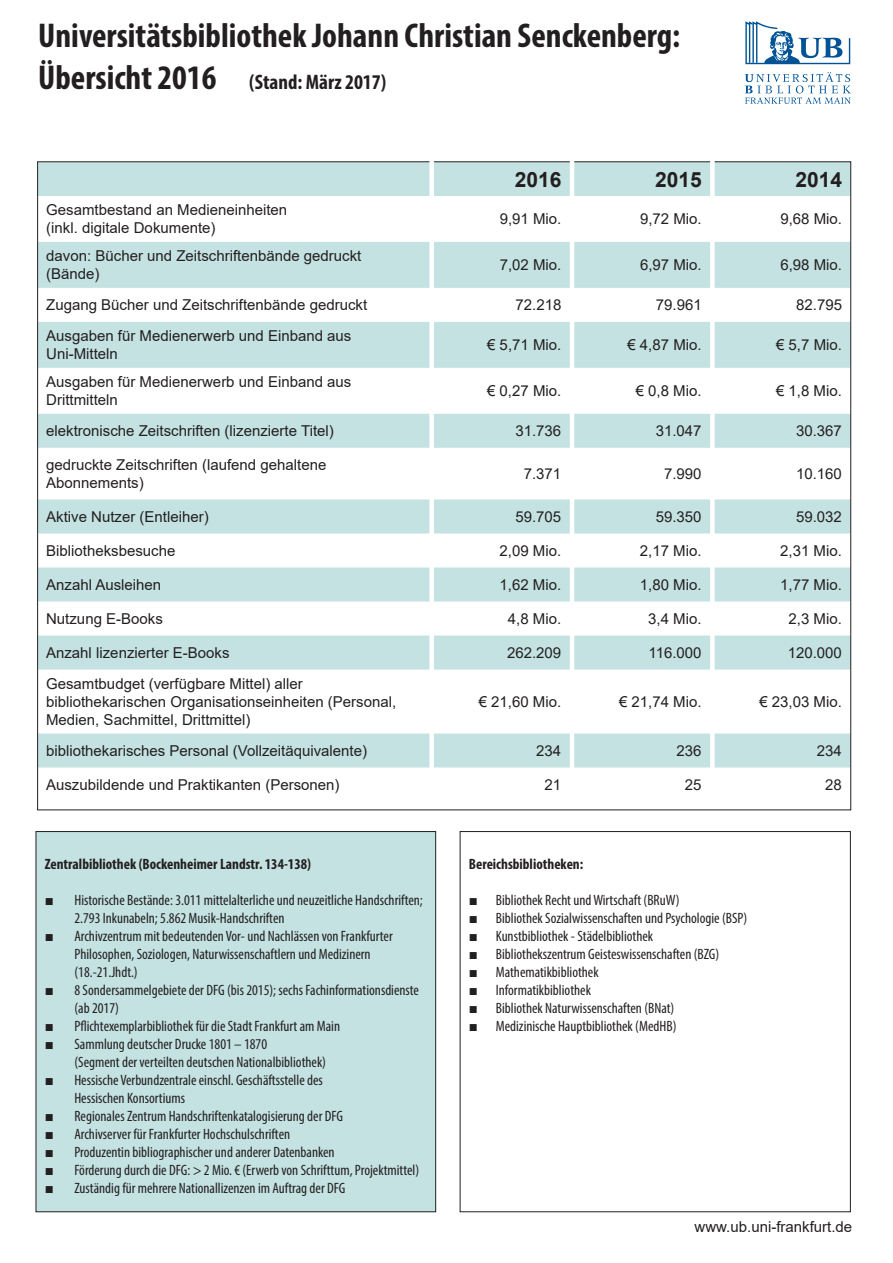
<style>
.page{position:relative;width:893px;height:1263px;background:#fff}
.page>*{position:absolute;margin:0;border:0;box-sizing:border-box;transform-origin:0 0}
.t1{font:700 condensed 34.5px "Myriad Pro";color:#231f20}
.t2{font:700 condensed 21px "Myriad Pro";color:#231f20}
.t3{font:700 21px "Arial";color:#231f20}
.t4{font:condensed 15px/18px "Myriad Pro";color:#231f20}
.t5{font:15px/18px "Arial";color:#231f20}
.t6{font:700 condensed 15px "Myriad Pro";color:#231f20}
.s1{font-size:34.5px}
.s2{font-weight:400;color:#c4e2e2}
.s3{font-family:"Arial";font-stretch:normal}
</style>
<div class="page">
<svg style="left:39px;top:164px;width:810px;height:603px"></svg>
<div style="left:36px;top:831px;width:400px;height:381px;background:#c4e2e2"></div>
<div style="left:36px;top:831px;width:400px;height:381px;border:1px solid #231f20"></div>
<div style="left:710px;top:122px;width:5px;height:662px;background:#fff"></div>
<svg style="left:745px;top:72px;width:106px;height:32px"></svg>
<svg style="left:745px;top:21px;width:105px;height:43px"></svg>
<div style="left:429px;top:122px;width:5px;height:662px;background:#fff"></div>
<hr style="left:570px;top:122px;width:4px;height:662px;background:#fff">
<h1 class="t1" style="left:38px;top:14px;width:644px">Universitätsbibliothek Johann Christian Senckenberg:</h1>
<h2 class="t2" style="left:38px;top:68px;width:349px"><span class="s1">Übersicht 2016</span> (Stand: März 2017)</h2>
<h2 class="t3" style="left:515px;top:164px;width:48px">2016</h2>
<h2 class="t3" style="left:655px;top:164px;width:48px">2015</h2>
<h2 class="t3" style="left:795px;top:164px;width:48px">2014</h2>
<p class="t5" style="left:46px;top:201px;width:242px">Gesamtbestand an Medieneinheiten (inkl. digitale Dokumente)</p>
<p class="t5" style="left:500px;top:210px;width:63px">9,91 Mio.</p>
<p class="t5" style="left:640px;top:210px;width:63px">9,72 Mio.</p>
<p class="t5" style="left:780px;top:210px;width:63px">9,68 Mio.</p>
<p class="t5" style="left:46px;top:247px;width:317px">davon: Bücher und Zeitschriftenbände gedruckt (Bände)</p>
<p class="t5" style="left:500px;top:256px;width:63px">7,02 Mio.</p>
<p class="t5" style="left:640px;top:256px;width:63px">6,97 Mio.</p>
<p class="t5" style="left:780px;top:256px;width:63px">6,98 Mio.</p>
<p class="t5" style="left:46px;top:296px;width:322px">Zugang Bücher und Zeitschriftenbände gedruckt</p>
<p class="t5" style="left:515px;top:296px;width:47px">72.218</p>
<p class="t5" style="left:656px;top:296px;width:47px">79.961</p>
<p class="t5" style="left:796px;top:296px;width:47px">82.795</p>
<p class="t5" style="left:46px;top:327px;width:307px">Ausgaben für Medienerwerb und Einband aus<br>Uni-Mitteln</p>
<p class="t5" style="left:487px;top:336px;width:76px">€ 5,71 Mio.</p>
<p class="t5" style="left:627px;top:336px;width:76px">€ 4,87 Mio.</p>
<p class="t5" style="left:776px;top:336px;width:67px">€ 5,7 Mio.</p>
<p class="t5" style="left:46px;top:373px;width:307px">Ausgaben für Medienerwerb und Einband aus<br>Drittmitteln</p>
<p class="t5" style="left:487px;top:382px;width:76px">€ 0,27 Mio.</p>
<p class="t5" style="left:636px;top:382px;width:67px">€ 0,8 Mio.</p>
<p class="t5" style="left:776px;top:382px;width:67px">€ 1,8 Mio.</p>
<p class="t5" style="left:46px;top:422px;width:289px">elektronische Zeitschriften (lizenzierte Titel)</p>
<p class="t5" style="left:515px;top:422px;width:47px">31.736</p>
<p class="t5" style="left:656px;top:422px;width:47px">31.047</p>
<p class="t5" style="left:796px;top:422px;width:47px">30.367</p>
<p class="t5" style="left:46px;top:456px;width:282px">gedruckte Zeitschriften (laufend gehaltene<br>Abonnements)</p>
<p class="t5" style="left:524px;top:465px;width:39px">7.371</p>
<p class="t5" style="left:664px;top:465px;width:39px">7.990</p>
<p class="t5" style="left:796px;top:465px;width:47px">10.160</p>
<p class="t5" style="left:46px;top:508px;width:164px">Aktive Nutzer (Entleiher)</p>
<p class="t5" style="left:515px;top:508px;width:47px">59.705</p>
<p class="t5" style="left:656px;top:508px;width:47px">59.350</p>
<p class="t5" style="left:796px;top:508px;width:47px">59.032</p>
<p class="t5" style="left:46px;top:542px;width:131px">Bibliotheksbesuche</p>
<p class="t5" style="left:500px;top:542px;width:63px">2,09 Mio.</p>
<p class="t5" style="left:640px;top:542px;width:63px">2,17 Mio.</p>
<p class="t5" style="left:780px;top:542px;width:63px">2,31 Mio.</p>
<p class="t5" style="left:46px;top:576px;width:117px">Anzahl Ausleihen</p>
<p class="t5" style="left:500px;top:576px;width:63px">1,62 Mio.</p>
<p class="t5" style="left:640px;top:576px;width:63px">1,80 Mio.</p>
<p class="t5" style="left:780px;top:576px;width:63px">1,77 Mio.</p>
<p class="t5" style="left:46px;top:610px;width:118px">Nutzung E-Books</p>
<p class="t5" style="left:508px;top:610px;width:55px">4,8 Mio.</p>
<p class="t5" style="left:648px;top:610px;width:55px">3,4 Mio.</p>
<p class="t5" style="left:788px;top:610px;width:55px">2,3 Mio.</p>
<p class="t5" style="left:46px;top:644px;width:185px">Anzahl lizenzierter E-Books</p>
<p class="t5" style="left:507px;top:644px;width:56px">262.209</p>
<p class="t5" style="left:648px;top:644px;width:55px">116.000</p>
<p class="t5" style="left:788px;top:644px;width:56px">120.000</p>
<p class="t5" style="left:46px;top:675px;width:352px">Gesamtbudget (verfügbare Mittel) aller bibliothekarischen Organisationseinheiten (Personal,<br>Medien, Sachmittel, Drittmittel)</p>
<p class="t5" style="left:479px;top:693px;width:84px">€ 21,60 Mio.</p>
<p class="t5" style="left:619px;top:693px;width:84px">€ 21,74 Mio.</p>
<p class="t5" style="left:759px;top:693px;width:84px">€ 23,03 Mio.</p>
<p class="t5" style="left:46px;top:742px;width:322px">bibliothekarisches Personal (Vollzeitäquivalente)</p>
<p class="t5" style="left:536px;top:742px;width:27px">234</p>
<p class="t5" style="left:676px;top:742px;width:27px">236</p>
<p class="t5" style="left:817px;top:742px;width:27px">234</p>
<p class="t5" style="left:46px;top:776px;width:295px">Auszubildende und Praktikanten (Personen)</p>
<p class="t5" style="left:544px;top:776px;width:18px">21</p>
<p class="t5" style="left:685px;top:776px;width:18px">25</p>
<p class="t5" style="left:825px;top:776px;width:18px">28</p>
<p class="t6" style="left:45px;top:855px;width:352px">Zentralbibliothek (Bockenheimer Landstr. 134-138)<span class="s2">torische Bestände:</span></p>
<p class="t4" style="left:74px;top:891px;width:350px;text-indent:-30px"><span class="s3">■</span> Historische Bestände: 3.011 mittelalterliche und neuzeitliche Handschriften;<br>2.793 Inkunabeln; 5.862 Musik-Handschriften</p>
<p class="t4" style="left:74px;top:927px;width:320px;text-indent:-30px"><span class="s3">■</span> Archivzentrum mit bedeutenden Vor- und Nachlässen von Frankfurter<br>Philosophen, Soziologen, Naturwissenschaftlern und Medizinern (18.-21.Jhdt.)</p>
<p class="t4" style="left:74px;top:981px;width:346px;text-indent:-30px"><span class="s3">■</span> 8 Sondersammelgebiete der DFG (bis 2015); sechs Fachinformationsdienste (ab 2017)</p>
<p class="t4" style="left:45px;top:1017px;width:297px"><span class="s3">■</span> Pflichtexemplarbibliothek für die Stadt Frankfurt am Main</p>
<p class="t4" style="left:74px;top:1035px;width:253px;text-indent:-30px"><span class="s3">■</span> Sammlung deutscher Drucke 1801 – 1870<br>(Segment der verteilten deutschen Nationalbibliothek)</p>
<p class="t4" style="left:74px;top:1071px;width:250px;text-indent:-30px"><span class="s3">■</span> Hessische Verbundzentrale einschl. Geschäftsstelle des<br>Hessischen Konsortiums</p>
<p class="t4" style="left:45px;top:1107px;width:300px"><span class="s3">■</span> Regionales Zentrum Handschriftenkatalogisierung der DFG</p>
<p class="t4" style="left:45px;top:1125px;width:247px"><span class="s3">■</span> Archivserver für Frankfurter Hochschulschriften</p>
<p class="t4" style="left:45px;top:1143px;width:292px"><span class="s3">■</span> Produzentin bibliographischer und anderer Datenbanken</p>
<p class="t4" style="left:45px;top:1161px;width:376px"><span class="s3">■</span> Förderung durch die DFG: &gt; 2 Mio. € (Erwerb von Schrifttum, Projektmittel)</p>
<p class="t4" style="left:45px;top:1179px;width:302px"><span class="s3">■</span> Zuständig für mehrere Nationallizenzen im Auftrag der DFG</p>
<p class="t6" style="left:469px;top:855px;width:116px">Bereichsbibliotheken:</p>
<p class="t4" style="left:469px;top:891px;width:212px"><span class="s3">■</span> Bibliothek Recht und Wirtschaft (BRuW)</p>
<p class="t4" style="left:469px;top:909px;width:280px"><span class="s3">■</span> Bibliothek Sozialwissenschaften und Psychologie (BSP)</p>
<p class="t4" style="left:469px;top:927px;width:186px"><span class="s3">■</span> Kunstbibliothek - Städelbibliothek</p>
<p class="t4" style="left:469px;top:945px;width:252px"><span class="s3">■</span> Bibliothekszentrum Geisteswissenschaften (BZG)</p>
<p class="t4" style="left:469px;top:963px;width:131px"><span class="s3">■</span> Mathematikbibliothek</p>
<p class="t4" style="left:469px;top:981px;width:124px"><span class="s3">■</span> Informatikbibliothek</p>
<p class="t4" style="left:469px;top:999px;width:207px"><span class="s3">■</span> Bibliothek Naturwissenschaften (BNat)</p>
<p class="t4" style="left:469px;top:1017px;width:209px"><span class="s3">■</span> Medizinische Hauptbibliothek (MedHB)</p>
<p class="t5" style="left:695px;top:1217px;width:159px">www.ub.uni-frankfurt.de</p>
</div>
